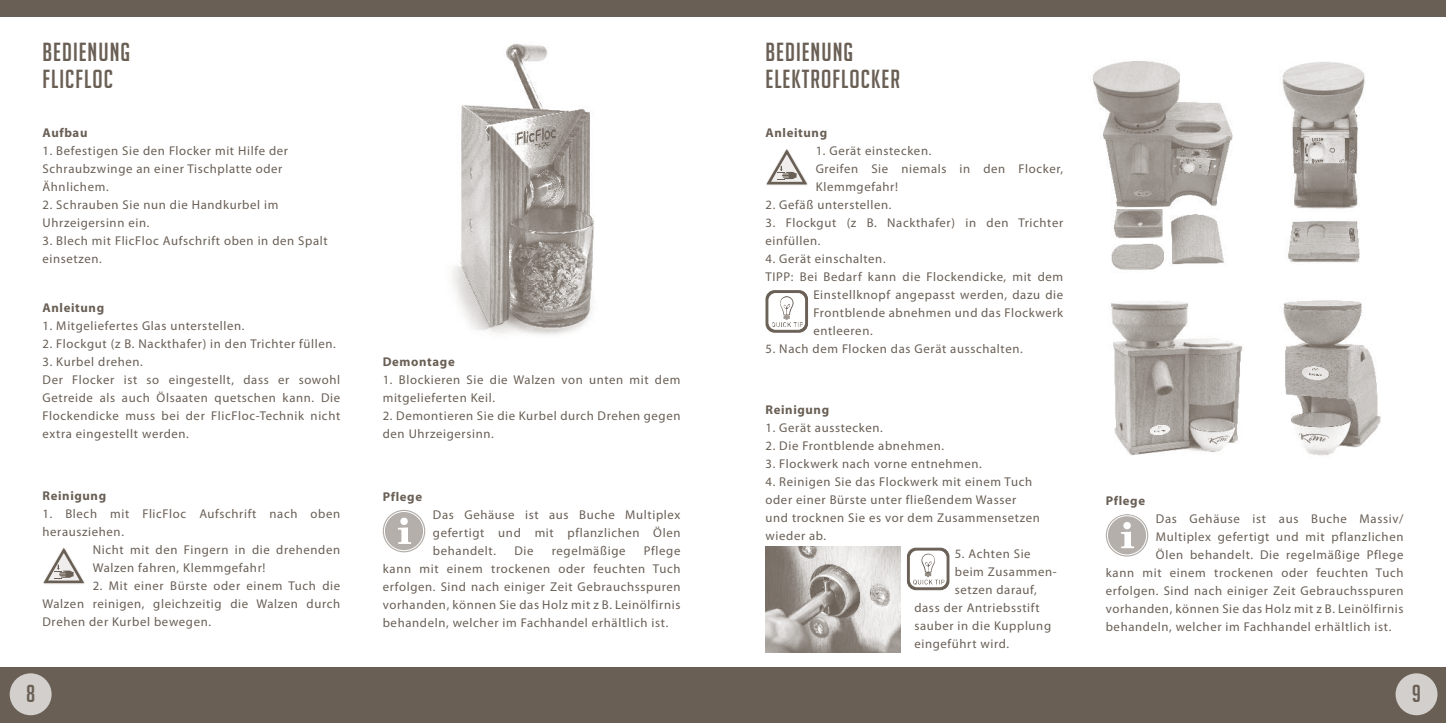
<style>
.page{position:relative;width:1446px;height:723px;background:#fff}
.page>*{position:absolute;margin:0;border:0;box-sizing:border-box;transform-origin:0 0}
.t1{font:25.5px/27px "Big Noodle Titling";letter-spacing:.04em;color:#695f55}
.t2{font:24px "Big Noodle Titling";color:#695f55}
.t3{font:12.75px/18px "Myriad Pro";letter-spacing:.05em;color:#695f55}
.t4{font:700 12.75px "Myriad Pro";letter-spacing:.05em;color:#695f55}
</style>
<div class="page">
<div style="left:0;top:668px;width:1446px;height:55px;background:#695f55"></div>
<div style="left:0;top:0;width:1446px;height:17px;background:#695f55"></div>
<div style="left:10px;top:673px;width:42px;height:42px;background:#d2cfcc;border-radius:50%"></div>
<div style="left:1395px;top:673px;width:42px;height:42px;background:#d2cfcc;border-radius:50%"></div>
<img style="left:453px;top:44px;width:141px;height:291px">
<img style="left:43px;top:547px;width:42px;height:37px">
<svg style="left:43px;top:548px;width:42px;height:35px"></svg>
<img style="left:383px;top:510px;width:42px;height:42px;border-radius:21px">
<div style="left:384px;top:511px;width:40px;height:40px;border:1px solid #fff;border-radius:50%"></div>
<svg style="left:398px;top:516px;width:13px;height:28px"></svg>
<img style="left:1092px;top:61px;width:141px;height:209px">
<img style="left:1282px;top:62px;width:83px;height:201px">
<img style="left:766px;top:184px;width:42px;height:2px">
<svg style="left:766px;top:149px;width:42px;height:35px"></svg>
<img style="left:1106px;top:514px;width:42px;height:42px;border-radius:21px">
<div style="left:1107px;top:515px;width:40px;height:40px;border:1px solid #fff;border-radius:50%"></div>
<svg style="left:1121px;top:520px;width:13px;height:28px"></svg>
<svg style="left:766px;top:291px;width:41px;height:41px"></svg>
<svg style="left:907px;top:548px;width:42px;height:42px"></svg>
<img style="left:1283px;top:300px;width:98px;height:156px">
<img style="left:1111px;top:301px;width:132px;height:155px">
<img style="left:765px;top:546px;width:135px;height:107px">
<h1 class="t1" style="left:43px;top:38px;width:89px">BEDIENUNG<br>FLICFLOC</h1>
<p class="t4" style="left:43px;top:125px;width:46px">Aufbau</p>
<p class="t3" style="left:43px;top:142px;width:247px">1. Befestigen Sie den Flocker mit Hilfe der<br>Schraubzwinge an einer Tischplatte oder<br>Ähnlichem.</p>
<p class="t3" style="left:43px;top:196px;width:237px">2. Schrauben Sie nun die Handkurbel im<br>Uhrzeigersinn ein.</p>
<p class="t3" style="left:43px;top:232px;width:287px">3. Blech mit FlicFloc Aufschrift oben in den Spalt einsetzen.</p>
<p class="t4" style="left:43px;top:299px;width:63px">Anleitung</p>
<p class="t3" style="left:43px;top:316px;width:203px">1. Mitgeliefertes Glas unterstellen.</p>
<p class="t3" style="left:43px;top:334px;width:295px">2. Flockgut (z B. Nackthafer) in den Trichter füllen.</p>
<p class="t3" style="left:43px;top:352px;width:299px">3. Kurbel drehen.<br>Der Flocker ist so eingestellt, dass er sowohl Getreide als auch Ölsaaten quetschen kann. Die Flockendicke muss bei der FlicFloc-Technik nicht extra eingestellt werden.</p>
<p class="t4" style="left:383px;top:353px;width:74px">Demontage</p>
<p class="t3" style="left:383px;top:370px;width:299px">1. Blockieren Sie die Walzen von unten mit dem mitgelieferten Keil.</p>
<p class="t3" style="left:383px;top:406px;width:299px">2. Demontieren Sie die Kurbel durch Drehen gegen den Uhrzeigersinn.</p>
<p class="t4" style="left:43px;top:487px;width:65px">Reinigung</p>
<p class="t3" style="left:43px;top:504px;width:299px">1. Blech mit FlicFloc Aufschrift nach oben herausziehen.</p>
<p class="t3" style="left:93px;top:540px;width:249px">Nicht mit den Fingern in die drehenden<br>Walzen fahren, Klemmgefahr!</p>
<p class="t3" style="left:43px;top:576px;width:299px;text-align:justify;text-indent:50px">2. Mit einer Bürste oder einem Tuch die Walzen reinigen, gleichzeitig die Walzen durch Drehen der Kurbel bewegen.</p>
<p class="t4" style="left:383px;top:488px;width:41px">Pflege</p>
<p class="t3" style="left:433px;top:505px;width:249px;text-align:justify">Das Gehäuse ist aus Buche Multiplex gefertigt und mit pflanzlichen Ölen behandelt.</p>
<p class="t3" style="left:383px;top:541px;width:299px;text-align:justify;text-indent:261px">Pflege kann mit einem trockenen oder feuchten Tuch erfolgen. Sind nach einiger Zeit Gebrauchsspuren vorhanden, können Sie das Holz mit z B. Leinölfirnis behandeln, welcher im Fachhandel erhältlich ist.</p>
<p class="t3" style="left:514px;top:541px;width:21px">Die</p>
<p class="t3" style="left:552px;top:541px;width:75px">regelmäßige</p>
<h1 class="t1" style="left:765px;top:38px;width:136px">BEDIENUNG<br>ELEKTROFLOCKER</h1>
<p class="t4" style="left:765px;top:125px;width:63px">Anleitung</p>
<p class="t3" style="left:816px;top:142px;width:249px">1. Gerät einstecken.<br>Greifen Sie niemals in den Flocker,<br>Klemmgefahr!</p>
<p class="t3" style="left:765px;top:196px;width:127px">2. Gefäß unterstellen.</p>
<p class="t3" style="left:765px;top:214px;width:299px">3. Flockgut (z B. Nackthafer) in den Trichter einfüllen.</p>
<p class="t3" style="left:765px;top:250px;width:122px">4. Gerät einschalten.</p>
<p class="t3" style="left:765px;top:268px;width:299px">TIPP: Bei Bedarf kann die Flockendicke, mit dem</p>
<p class="t3" style="left:813px;top:286px;width:251px">Einstellknopf angepasst werden, dazu die</p>
<p class="t3" style="left:813px;top:304px;width:251px">Frontblende abnehmen und das Flockwerk</p>
<p class="t3" style="left:813px;top:322px;width:61px">entleeren.</p>
<p class="t3" style="left:765px;top:340px;width:259px">5. Nach dem Flocken das Gerät ausschalten.</p>
<p class="t4" style="left:765px;top:401px;width:65px">Reinigung</p>
<p class="t3" style="left:765px;top:418px;width:119px">1. Gerät ausstecken.</p>
<p class="t3" style="left:765px;top:436px;width:180px">2. Die Frontblende abnehmen.</p>
<p class="t3" style="left:765px;top:454px;width:218px">3. Flockwerk nach vorne entnehmen.</p>
<p class="t3" style="left:765px;top:472px;width:276px">4. Reinigen Sie das Flockwerk mit einem Tuch oder einer Bürste unter fließendem Wasser und trocknen Sie es vor dem Zusammensetzen wieder ab.</p>
<p class="t3" style="left:955px;top:544px;width:77px">5. Achten Sie</p>
<p class="t3" style="left:955px;top:562px;width:104px">beim Zusammen-</p>
<p class="t3" style="left:955px;top:580px;width:84px">setzen darauf,</p>
<p class="t3" style="left:914px;top:598px;width:127px">dass der Antriebsstift</p>
<p class="t3" style="left:914px;top:616px;width:138px">sauber in die Kupplung</p>
<p class="t3" style="left:914px;top:634px;width:96px">eingeführt wird.</p>
<p class="t4" style="left:1106px;top:492px;width:41px">Pflege</p>
<p class="t3" style="left:1156px;top:509px;width:249px">Das Gehäuse ist aus Buche Massiv/</p>
<p class="t3" style="left:1156px;top:527px;width:249px">Multiplex gefertigt und mit pflanzlichen</p>
<p class="t3" style="left:1156px;top:545px;width:249px">Ölen behandelt. Die regelmäßige Pflege</p>
<p class="t3" style="left:1106px;top:563px;width:299px">kann mit einem trockenen oder feuchten Tuch</p>
<p class="t3" style="left:1106px;top:581px;width:299px">erfolgen. Sind nach einiger Zeit Gebrauchsspuren</p>
<p class="t3" style="left:1106px;top:600px;width:299px">vorhanden, können Sie das Holz mit z B. Leinölfirnis</p>
<p class="t3" style="left:1106px;top:618px;width:287px">behandeln, welcher im Fachhandel erhältlich ist.</p>
<h2 class="t2" style="left:26px;top:680px;width:11px">8</h2>
<h2 class="t2" style="left:1412px;top:680px;width:11px">9</h2>
</div>
